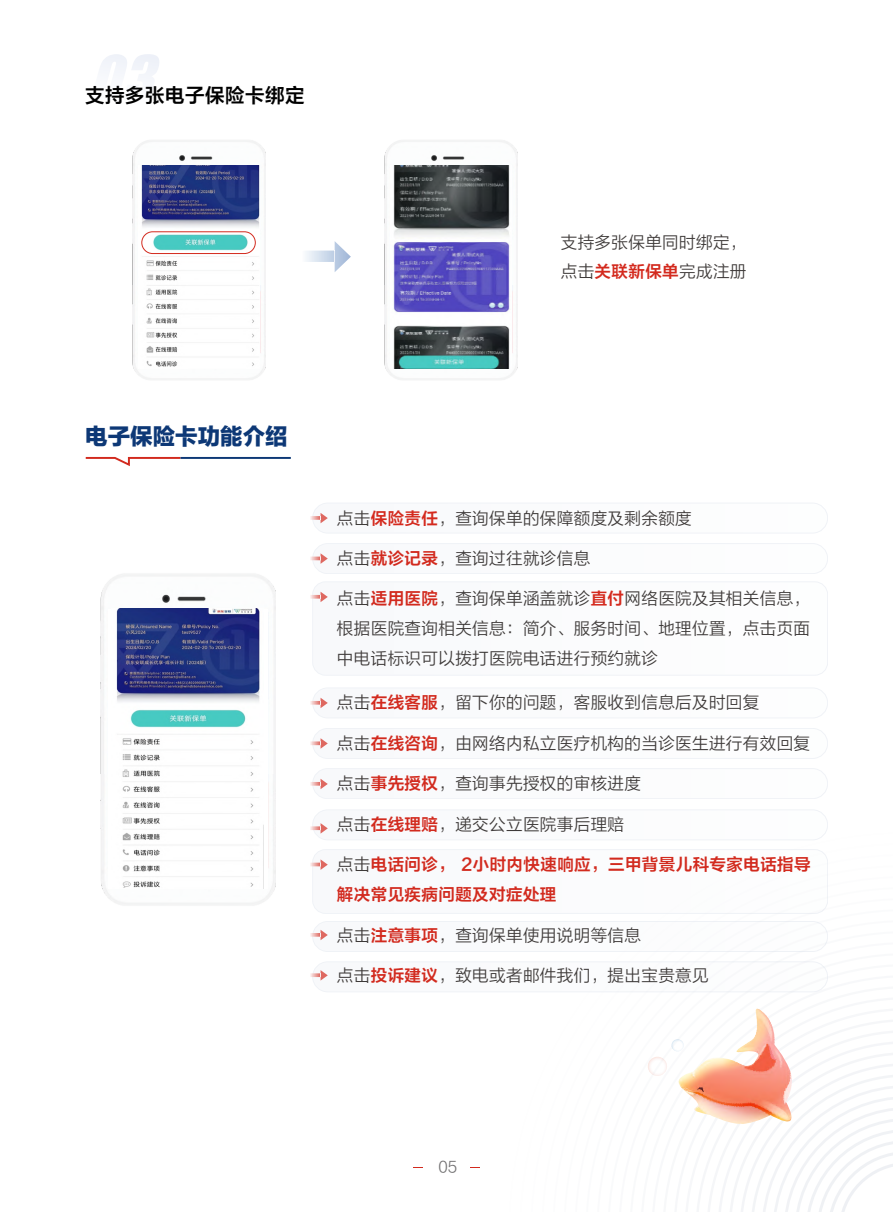
<style>
.page{position:relative;width:893px;height:1212px;background:#fff}
.page>*{position:absolute;margin:0;border:0;box-sizing:border-box;transform-origin:0 0}
.t1{font:22.5px "FZLTTHJW GB1 0";color:#0d3876}
.t2{font:19.5px "FZLTZCHJW GB1 0";letter-spacing:.025em;color:#000}
.t3{font:16.5px/30px "FZLTXIHJW GB1 0";letter-spacing:.025em;color:#3e3a39;text-align:justify}
.t4{font:16.5px/30px "FZLTZCHJW GB1 0";letter-spacing:.025em;color:#d22a1e}
.t5{font:15px "FZLTXIHJW GB1 0";color:#717071}
.s1{font-family:"FZLTZCHJW GB1 0";color:#d32a1e}
.s2{font-family:"FZLTZCHJW GB1 0";color:#d42a1e}
.s3{font-family:"FZLTZCHJW GB1 0";color:#d22a1e}
.s4{font-family:"FZLTXIHJW GB1 0";color:#3e3a39}
</style>
<div class="page">
<svg style="left:648px;top:1057px;width:19px;height:19px"></svg>
<svg style="left:671px;top:1008px;width:222px;height:204px"></svg>
<div style="left:313px;top:503px;width:515px;height:30px;background:#fbfbfd;border-radius:15px"></div>
<div style="left:312px;top:503px;width:516px;height:30px;border:1px solid #fff;border-radius:15px"></div>
<div style="left:313px;top:688px;width:515px;height:30px;background:#fbfbfd;border-radius:15px"></div>
<div style="left:312px;top:688px;width:516px;height:30px;border:1px solid #fff;border-radius:15px"></div>
<div style="left:313px;top:769px;width:515px;height:30px;background:#fbfbfd;border-radius:15px"></div>
<div style="left:312px;top:768px;width:516px;height:31px;border:1px solid #fff;border-radius:15px"></div>
<div style="left:313px;top:810px;width:515px;height:30px;background:#fbfbfd;border-radius:15px"></div>
<div style="left:312px;top:809px;width:516px;height:31px;border:1px solid #fff;border-radius:15px"></div>
<div style="left:313px;top:544px;width:515px;height:30px;background:#fbfbfd;border-radius:15px"></div>
<div style="left:312px;top:543px;width:516px;height:31px;border:1px solid #fff;border-radius:15px"></div>
<div style="left:313px;top:728px;width:515px;height:30px;background:#fbfbfd;border-radius:15px"></div>
<div style="left:312px;top:728px;width:516px;height:31px;border:1px solid #fff;border-radius:15px"></div>
<div style="left:313px;top:849px;width:515px;height:64px;background:#fbfbfd;border-radius:13px"></div>
<div style="left:312px;top:849px;width:516px;height:65px;border:1px solid #fff;border-radius:13px"></div>
<div style="left:313px;top:962px;width:515px;height:30px;background:#fafbfc;border-radius:15px"></div>
<div style="left:312px;top:961px;width:516px;height:31px;border:1px solid #fff;border-radius:15px"></div>
<div style="left:313px;top:921px;width:515px;height:30px;background:#fafbfc;border-radius:15px"></div>
<div style="left:312px;top:921px;width:516px;height:31px;border:1px solid #fff;border-radius:15px"></div>
<div style="left:313px;top:582px;width:515px;height:93px;background:#fbfbfd;border-radius:13px"></div>
<div style="left:312px;top:581px;width:516px;height:94px;border:1px solid #fff;border-radius:13px"></div>
<img style="left:101px;top:773px;width:175px;height:132px">
<img style="left:101px;top:574px;width:175px;height:199px">
<div style="left:108px;top:609px;width:160px;height:280px;background:#fff"></div>
<img style="left:116px;top:609px;width:144px;height:279px">
<svg style="left:100px;top:54px;width:59px;height:26px"></svg>
<svg style="left:85px;top:457px;width:95px;height:9px"></svg>
<hr style="left:180px;top:457px;width:111px;height:2px;background:#0d3876">
<svg style="left:310px;top:513px;width:18px;height:10px"></svg>
<svg style="left:310px;top:553px;width:18px;height:11px"></svg>
<svg style="left:310px;top:592px;width:18px;height:10px"></svg>
<svg style="left:310px;top:698px;width:18px;height:10px"></svg>
<svg style="left:310px;top:738px;width:18px;height:11px"></svg>
<svg style="left:310px;top:779px;width:18px;height:10px"></svg>
<svg style="left:310px;top:823px;width:18px;height:11px"></svg>
<svg style="left:310px;top:859px;width:18px;height:11px"></svg>
<svg style="left:310px;top:930px;width:18px;height:10px"></svg>
<svg style="left:310px;top:970px;width:18px;height:10px"></svg>
<img style="left:132px;top:284px;width:134px;height:96px">
<img style="left:132px;top:140px;width:134px;height:144px">
<img style="left:139px;top:165px;width:121px;height:203px">
<img style="left:384px;top:284px;width:134px;height:96px">
<img style="left:384px;top:140px;width:134px;height:144px">
<img style="left:391px;top:165px;width:121px;height:203px">
<svg style="left:306px;top:241px;width:45px;height:31px"></svg>
<div style="left:141px;top:231px;width:115px;height:23px;border:1px solid #d32a1e;border-radius:11px"></div>
<p class="t2" style="left:85px;top:85px;width:221px">支持多张电子保险卡绑定</p>
<p class="t3" style="left:561px;top:229px;width:187px;line-height:28.5px">支持多张保单同时绑定，点击<span class="s1">关联新保单</span>完成注册</p>
<h1 class="t1" style="left:85px;top:423px;width:204px">电子保险卡功能介绍</h1>
<p class="t3" style="left:337px;top:503px;width:356px">点击<span class="s2">保险责任</span>，查询保单的保障额度及剩余额度</p>
<p class="t3" style="left:337px;top:544px;width:255px">点击<span class="s3">就诊记录</span>，查询过往就诊信息</p>
<p class="t3" style="left:337px;top:584px;width:475px">点击<span class="s3">适用医院</span>，查询保单涵盖就诊<span class="s2">直付</span>网络医院及其相关信息，根据医院查询相关信息：简介、服务时间、地理位置，点击页面中电话标识可以拨打医院电话进行预约就诊</p>
<p class="t3" style="left:337px;top:688px;width:424px">点击<span class="s3">在线客服</span>，留下你的问题，客服收到信息后及时回复</p>
<p class="t3" style="left:337px;top:728px;width:475px">点击<span class="s3">在线咨询</span>，由网络内私立医疗机构的当诊医生进行有效回复</p>
<p class="t3" style="left:337px;top:769px;width:306px">点击<span class="s3">事先授权</span>，查询事先授权的审核进度</p>
<p class="t3" style="left:337px;top:809px;width:289px">点击<span class="s3">在线理赔</span>，递交公立医院事后理赔</p>
<p class="t4" style="left:337px;top:850px;width:475px"><span class="s4">点击</span>电话问诊， 2小时内快速响应，三甲背景儿科专家电话指导解决常见疾病问题及对症处理</p>
<p class="t3" style="left:337px;top:920px;width:306px">点击<span class="s3">注意事项</span>，查询保单使用说明等信息</p>
<p class="t3" style="left:337px;top:961px;width:373px">点击<span class="s3">投诉建议</span>，致电或者邮件我们，提出宝贵意见</p>
<p class="t5" style="left:438px;top:1158px;width:20px">05</p>
</div>
